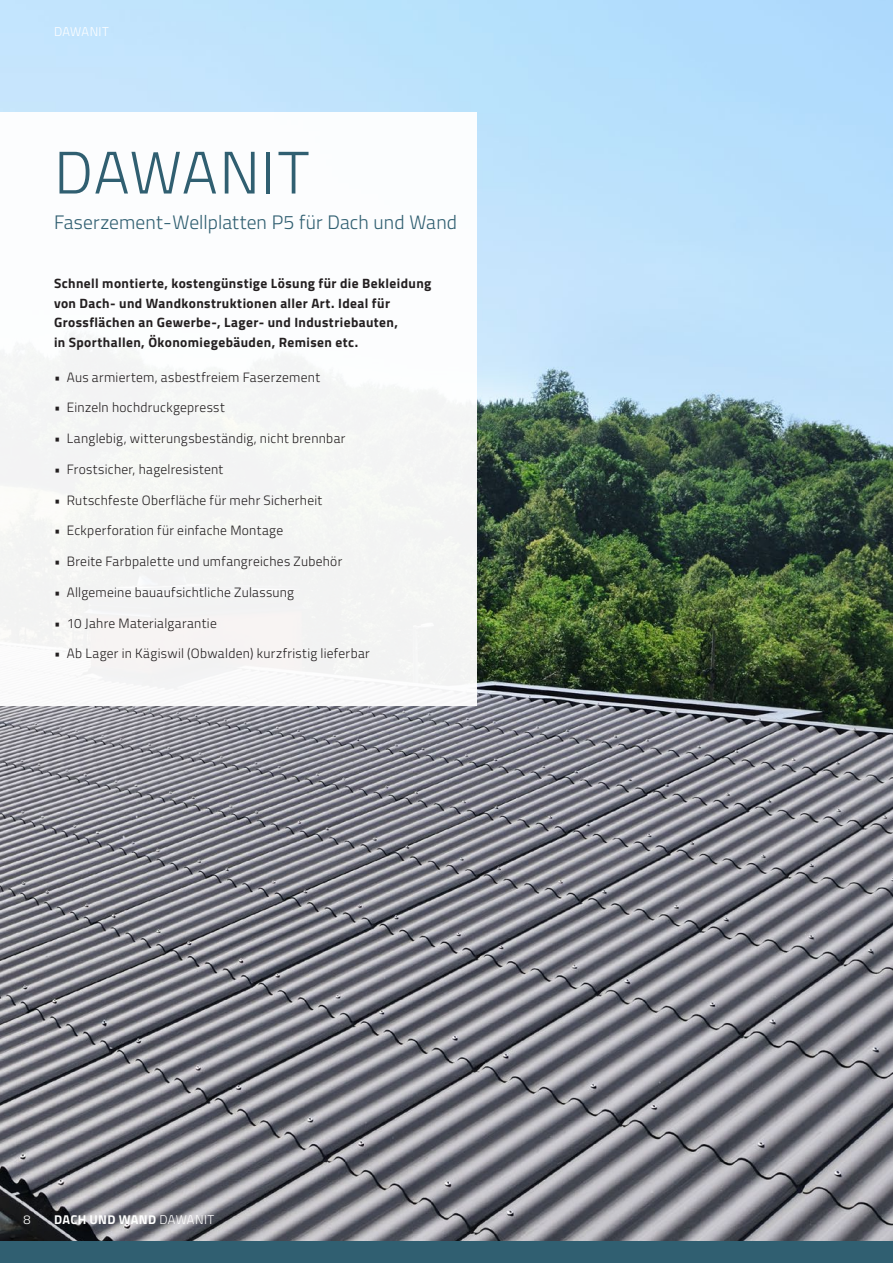
<style>
.page{position:relative;width:893px;height:1263px;background:#fff}
.page>*{position:absolute;margin:0;border:0;box-sizing:border-box;transform-origin:0 0}
.Titel_Produkte_Bau_V{font:300 60px "Titillium Web";letter-spacing:.02em;color:#305f71}
.Untertitel_Produkt_B{font:300 19.5px "Titillium Web";letter-spacing:.005em;color:#305f71}
.t1{font:300 13.5px "Titillium Web";letter-spacing:.02em;color:#231f20}
.Lauftext_Flattersatz{font:700 13.5px/19.5px "Titillium Web";letter-spacing:.03em;color:#231f20}
.Fusszeile_Weiss{font:700 12.75px "Titillium Web";letter-spacing:.025em;color:#fff}
.Fusszeile_Blau{font:300 12.75px "Titillium Web";letter-spacing:.025em;color:#fff}
.Untertitel_Produkt{font:300 12.75px "Titillium Web";color:#fff}
.s1{font-weight:300}
</style>
<div class="page">
<img style="left:0;top:0;width:893px;height:1242px">
<div style="left:0;top:1242px;width:893px;height:21px;background:#305f71"></div>
<div style="left:0;top:112px;width:476px;height:594px;background:#f8f9f7"></div>
<p class="Fusszeile_Blau" style="left:54px;top:22px;width:56px">DAWANIT</p>
<p class="Titel_Produkte_Bau_V" style="left:54px;top:129px;width:256px">DAWANIT</p>
<p class="Untertitel_Produkt_B" style="left:54px;top:208px;width:405px">Faserzement-Wellplatten P5 für Dach und Wand</p>
<p class="Lauftext_Flattersatz" style="left:54px;top:273px;width:379px">Schnell montierte, kostengünstige Lösung für die Bekleidung von Dach- und Wandkonstruktionen aller Art. Ideal für Grossflächen an Gewerbe-, Lager- und Industriebauten,<br>in Sporthallen, Ökonomiegebäuden, Remisen etc.</p>
<p class="t1" style="left:54px;top:367px;width:268px">• Aus armiertem, asbestfreiem Faserzement</p>
<p class="t1" style="left:54px;top:398px;width:172px">• Einzeln hochdruckgepresst</p>
<p class="t1" style="left:54px;top:429px;width:293px">• Langlebig, witterungsbeständig, nicht brennbar</p>
<p class="t1" style="left:54px;top:459px;width:171px">• Frostsicher, hagelresistent</p>
<p class="t1" style="left:54px;top:490px;width:270px">• Rutschfeste Oberfläche für mehr Sicherheit</p>
<p class="t1" style="left:54px;top:521px;width:231px">• Eckperforation für einfache Montage</p>
<p class="t1" style="left:54px;top:552px;width:290px">• Breite Farbpalette und umfangreiches Zubehör</p>
<p class="t1" style="left:54px;top:582px;width:242px">• Allgemeine bauaufsichtliche Zulassung</p>
<p class="t1" style="left:54px;top:613px;width:164px">• 10 Jahre Materialgarantie</p>
<p class="t1" style="left:54px;top:644px;width:317px">• Ab Lager in Kägiswil (Obwalden) kurzfristig lieferbar</p>
<p class="Untertitel_Produkt" style="left:23px;top:1210px;width:9px">8</p>
<p class="Fusszeile_Weiss" style="left:54px;top:1210px;width:162px">DACH UND WAND <span class="s1">DAWANIT</span></p>
</div>
